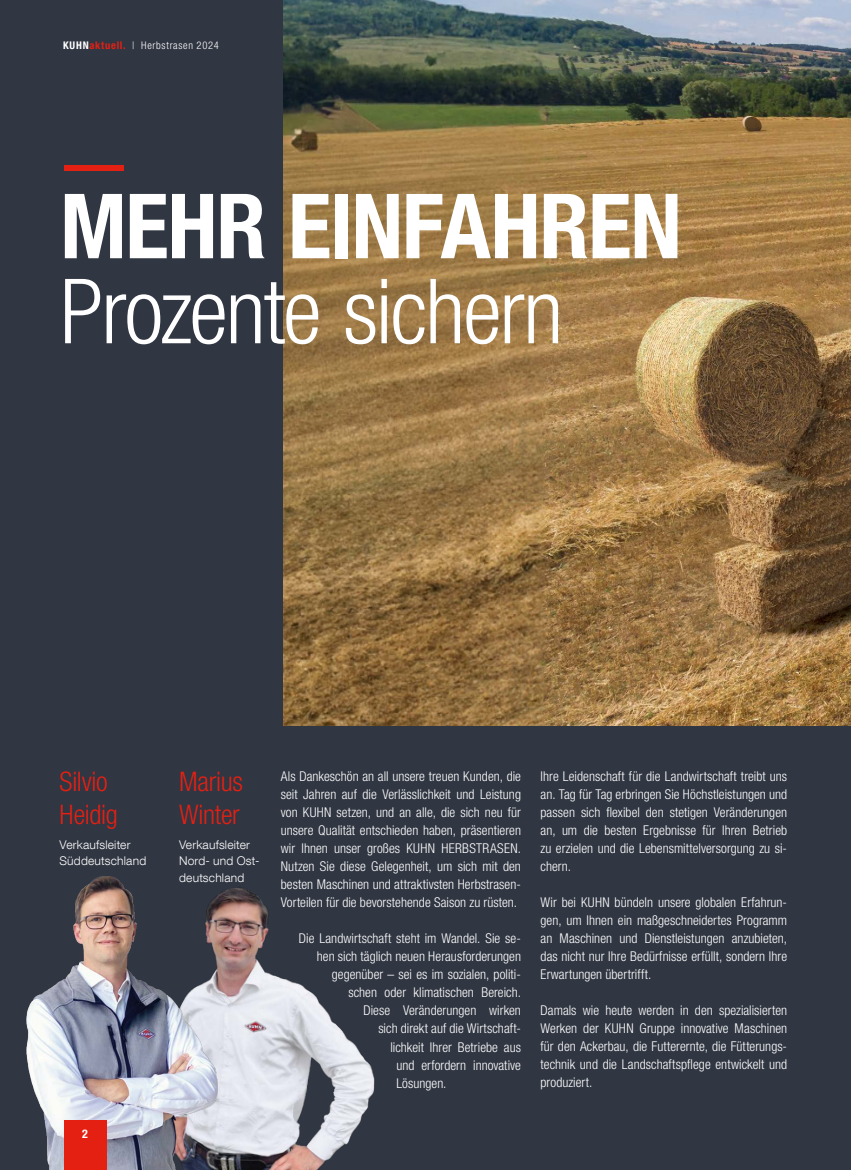
<style>
.page{position:relative;width:851px;height:1170px;background:#fff}
.page>*{position:absolute;margin:0;border:0;box-sizing:border-box;transform-origin:0 0}
.t1{font:300 condensed 90px "Helvetica Neue LT Com";letter-spacing:-.025em;color:#fff}
.t2{font:700 condensed 90px "Helvetica Neue LT Com";letter-spacing:-.015em;color:#fff}
.t3{font:300 condensed 27px/33px "Helvetica Neue LT Com";letter-spacing:-.01em;color:#e42013}
.t4{font:300 condensed 13.5px/18px "Helvetica Neue LT Com";letter-spacing:.005em;color:#fff;text-align:justify}
.t5{font:300 12px/16.5px "Helvetica Neue LT Com";letter-spacing:.015em;color:#fff}
.t6{font:700 condensed 12px "Helvetica Neue LT Com";color:#fff}
.t7{font:300 condensed 10.5px "Helvetica Neue LT Com";letter-spacing:.07em;color:#fff}
.s1{font-weight:700}
.s2{font-weight:700;color:#e42013}
</style>
<div class="page">
<div style="left:0;top:0;width:850px;height:1169px;background:#303642"></div>
<img style="left:283px;top:0;width:567px;height:725px">
<img style="left:236px;top:887px;width:139px;height:282px">
<img style="left:26px;top:876px;width:210px;height:293px">
<div style="left:64px;top:1120px;width:42px;height:49px;background:#e42013"></div>
<div style="left:64px;top:165px;width:59px;height:6px;background:#e42013"></div>
<p class="t7" style="left:63px;top:40px;width:157px"><span class="s1">KUHN</span><span class="s2">aktuell.</span> | Herbstrasen 2024</p>
<h1 class="t2" style="left:60px;top:172px;width:623px">MEHR EINFAHREN</h1>
<h1 class="t1" style="left:60px;top:260px;width:504px">Prozente sichern</h1>
<h2 class="t3" style="left:60px;top:764px;width:60px">Silvio<br>Heidig</h2>
<p class="t5" style="left:60px;top:835px;width:88px">Verkaufsleiter<br>Süddeutschland</p>
<p class="t6" style="left:82px;top:1126px;width:7px">2</p>
<h2 class="t3" style="left:179px;top:764px;width:65px">Marius<br>Winter</h2>
<p class="t5" style="left:179px;top:835px;width:82px">Verkaufsleiter<br>Nord- und Ost&shy;deutschland</p>
<p class="t4" style="left:281px;top:767px;width:242px">Als Dankeschön an all unsere treuen Kunden, die seit Jahren auf die Verlässlichkeit und Leistung von KUHN setzen, und an alle, die sich neu für unsere Qualität entschieden haben, präsentieren wir Ihnen unser großes KUHN HERBSTRASEN.<br>Nutzen Sie diese Gelegenheit, um sich mit den besten Maschinen und attraktivsten Herbstrasen-Vorteilen für die bevorstehende Saison zu rüsten.</p>
<p class="t4" style="left:299px;top:929px;width:223px">Die Landwirtschaft steht im Wandel. Sie se-</p>
<p class="t4" style="left:317px;top:947px;width:206px">hen sich täglich neuen Herausforderungen</p>
<p class="t4" style="left:332px;top:965px;width:190px">gegenüber – sei es im sozialen, politi-</p>
<p class="t4" style="left:348px;top:983px;width:174px">schen oder klimatischen Bereich.</p>
<p class="t4" style="left:363px;top:1001px;width:159px">Diese Veränderungen wirken</p>
<p class="t4" style="left:378px;top:1019px;width:144px">sich direkt auf die Wirtschaft-</p>
<p class="t4" style="left:390px;top:1037px;width:132px">lichkeit Ihrer Betriebe aus</p>
<p class="t4" style="left:396px;top:1055px;width:126px">und erfordern innovative</p>
<p class="t4" style="left:396px;top:1073px;width:52px">Lösungen.</p>
<p class="t4" style="left:540px;top:767px;width:248px">Ihre Leidenschaft für die Landwirtschaft treibt uns an. Tag für Tag erbringen Sie Höchstleistungen und passen sich flexibel den stetigen Veränderungen an, um die besten Ergebnisse für Ihren Betrieb zu erzielen und die Lebensmittelversorgung zu si&shy;chern.</p>
<p class="t4" style="left:540px;top:893px;width:248px">Wir bei KUHN bündeln unsere globalen Erfahrun&shy;gen, um Ihnen ein maßgeschneidertes Programm an Maschinen und Dienstleistungen anzubieten, das nicht nur Ihre Bedürfnisse erfüllt, sondern Ihre Erwartungen übertrifft.</p>
<p class="t4" style="left:540px;top:1001px;width:248px">Damals wie heute werden in den spezialisierten Werken der KUHN Gruppe innovative Maschinen für den Ackerbau, die Futterernte, die Fütterungs&shy;technik und die Landschaftspflege entwickelt und produziert.</p>
</div>
